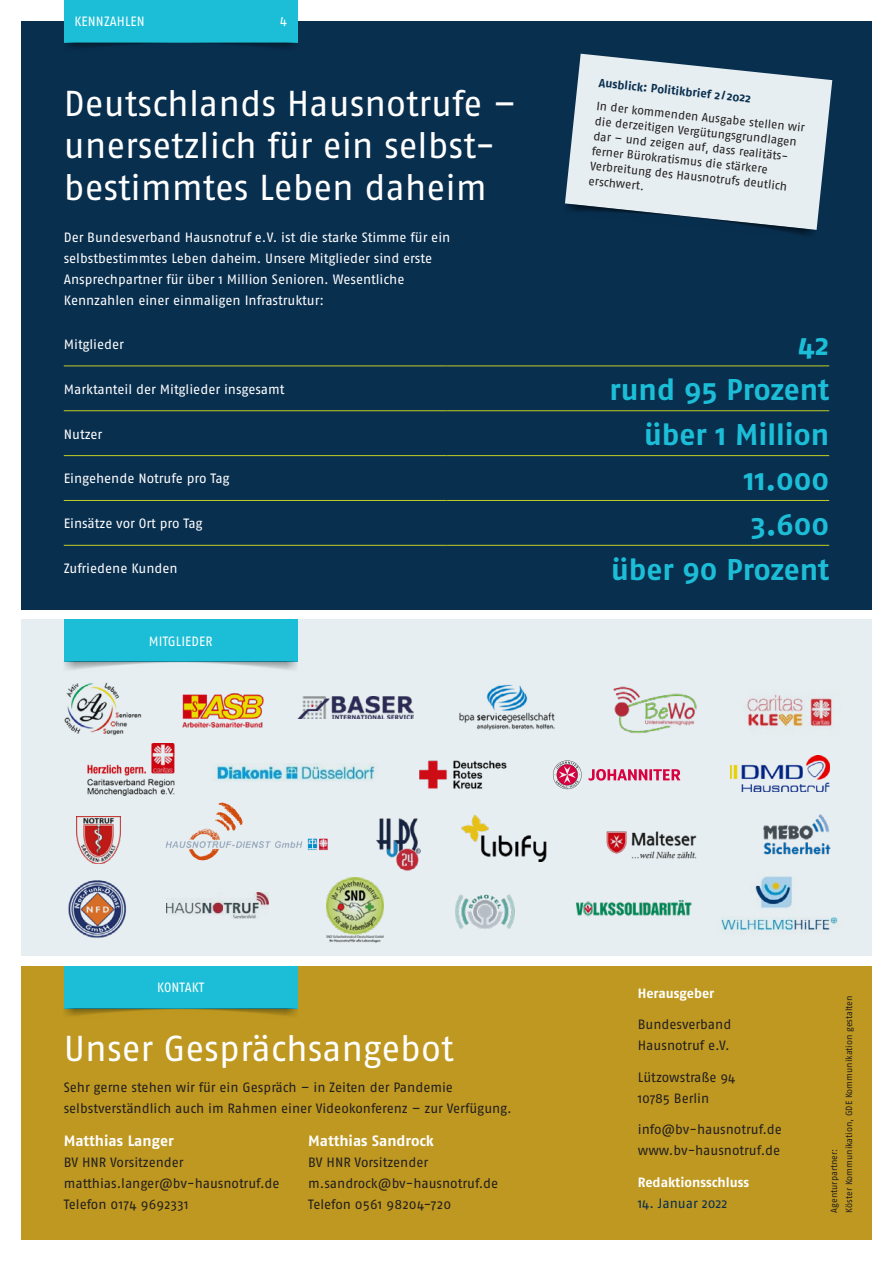
<style>
.page{position:relative;width:893px;height:1263px;background:#fff}
.page>*{position:absolute;margin:0;border:0;box-sizing:border-box;transform-origin:0 0}
.t1{font:36px/42px "Fago OT";letter-spacing:-.005em;color:#fff}
.t2{font:700 30px "Fago OT";color:#1cbed7}
.t3{font:700 15px "Fago OT";color:#fff}
.t4{font:13.5px/21px "Fago OT";letter-spacing:-.005em;color:#231f20}
.t5{font:13.5px/21px "Fago OT";letter-spacing:-.005em;color:#fff}
.t6{font:13.5px "Fago OT";letter-spacing:-.005em;color:#fff;scale:.95 1}
.t7{font:700 13.5px "Fago OT";color:#fff}
.t8{font:13.5px "Fago OT";color:#092f4f}
.t9{font:12px/15px "Fago OT";color:#231f20}
.t10{font:700 12px "Fago OT";color:#092f4f}
.t11{font:9px/15px "Fago OT";letter-spacing:-.005em;color:#231f20}
</style>
<div class="page">
<div style="left:21px;top:21px;width:851px;height:588px;background:#092f4f"></div>
<hr style="left:64px;top:365px;width:382px;height:1px;background:#c1ce23">
<hr style="left:446px;top:365px;width:383px;height:1px;background:#c1ce23">
<hr style="left:64px;top:410px;width:382px;height:1px;background:#c1ce23">
<hr style="left:446px;top:410px;width:383px;height:1px;background:#c1ce23">
<hr style="left:64px;top:455px;width:382px;height:1px;background:#c1ce23">
<hr style="left:446px;top:455px;width:383px;height:1px;background:#c1ce23">
<hr style="left:64px;top:500px;width:382px;height:1px;background:#c1ce23">
<hr style="left:446px;top:500px;width:383px;height:1px;background:#c1ce23">
<hr style="left:64px;top:545px;width:382px;height:1px;background:#c1ce23">
<hr style="left:446px;top:545px;width:383px;height:1px;background:#c1ce23">
<div style="left:21px;top:966px;width:851px;height:273px;background:#be9820"></div>
<div style="left:64px;top:966px;width:234px;height:42px;background:#1cbed7"></div>
<img style="left:64px;top:1008px;width:234px;height:8px">
<div style="left:64px;top:0;width:234px;height:42px;background:#1cbed7"></div>
<img style="left:64px;top:42px;width:234px;height:6px">
<div style="left:21px;top:620px;width:851px;height:336px;background:#e7eef1"></div>
<img style="left:64px;top:682px;width:77px;height:53px">
<img style="left:182px;top:693px;width:81px;height:35px">
<img style="left:298px;top:696px;width:115px;height:23px">
<img style="left:459px;top:684px;width:96px;height:46px">
<img style="left:613px;top:686px;width:83px;height:48px">
<img style="left:747px;top:694px;width:85px;height:33px">
<img style="left:88px;top:743px;width:86px;height:53px">
<img style="left:215px;top:764px;width:160px;height:17px">
<img style="left:419px;top:760px;width:88px;height:29px">
<svg style="left:553px;top:760px;width:127px;height:29px"></svg>
<img style="left:731px;top:755px;width:98px;height:37px">
<img style="left:77px;top:816px;width:44px;height:48px">
<img style="left:165px;top:802px;width:163px;height:91px">
<img style="left:350px;top:818px;width:71px;height:60px">
<img style="left:461px;top:815px;width:85px;height:47px">
<img style="left:606px;top:831px;width:91px;height:28px">
<img style="left:763px;top:814px;width:68px;height:41px">
<img style="left:68px;top:880px;width:58px;height:58px">
<img style="left:167px;top:893px;width:101px;height:26px">
<img style="left:327px;top:878px;width:56px;height:65px">
<img style="left:455px;top:894px;width:60px;height:35px">
<img style="left:576px;top:900px;width:116px;height:17px">
<img style="left:721px;top:876px;width:117px;height:57px">
<svg style="left:565px;top:54px;width:267px;height:176px;fill:#e7eef1"></svg>
<img style="left:565px;top:203px;width:251px;height:32px">
<div style="left:64px;top:620px;width:234px;height:42px;background:#1cbed7"></div>
<p class="t6" style="left:74px;top:14px;width:76px">KENNZAHLEN</p>
<p class="t6" style="left:280px;top:14px;width:9px">4</p>
<p class="t10" style="left:600px;top:75px;width:154px;rotate:6deg">Ausblick: Politikbrief 2/2022</p>
<p class="t9" style="left:597px;top:98px;width:211px;rotate:6deg">In der kommenden Ausgabe stellen wir die derzeitigen Vergütungsgrundlagen dar – und zeigen auf, dass realitäts&shy;ferner Bürokratismus die stärkere Verbreitung des Hausnotrufs deutlich erschwert.</p>
<h1 class="t1" style="left:64px;top:82px;width:454px">Deutschlands Hausnotrufe – unersetzlich für ein selbst&shy;bestimmtes Leben daheim</h1>
<p class="t5" style="left:64px;top:226px;width:388px">Der Bundesverband Hausnotruf e.V. ist die starke Stimme für ein selbstbestimmtes Leben daheim. Unsere Mitglieder sind erste Ansprechpartner für über 1 Million Senioren. Wesentliche Kennzahlen einer einmaligen Infrastruktur:</p>
<p class="t5" style="left:64px;top:334px;width:62px">Mitglieder</p>
<h2 class="t2" style="left:798px;top:327px;width:33px">42</h2>
<p class="t5" style="left:64px;top:378px;width:222px">Marktanteil der Mitglieder insgesamt</p>
<h2 class="t2" style="left:610px;top:372px;width:221px">rund 95 Prozent</h2>
<p class="t5" style="left:64px;top:423px;width:40px">Nutzer</p>
<h2 class="t2" style="left:644px;top:417px;width:187px">über 1 Million</h2>
<p class="t5" style="left:64px;top:468px;width:167px">Eingehende Notrufe pro Tag</p>
<h2 class="t2" style="left:744px;top:461px;width:87px">11.000</h2>
<p class="t5" style="left:64px;top:513px;width:140px">Einsätze vor Ort pro Tag</p>
<h2 class="t2" style="left:751px;top:506px;width:80px">3.600</h2>
<p class="t5" style="left:64px;top:558px;width:115px">Zufriedene Kunden</p>
<h2 class="t2" style="left:611px;top:551px;width:220px">über 90 Prozent</h2>
<p class="t6" style="left:149px;top:633px;width:68px">MITGLIEDER</p>
<p class="t6" style="left:157px;top:980px;width:51px">KONTAKT</p>
<h1 class="t1" style="left:64px;top:1027px;width:391px">Unser Gesprächsangebot</h1>
<p class="t4" style="left:64px;top:1077px;width:450px">Sehr gerne stehen wir für ein Gespräch – in Zeiten der Pandemie selbstverständlich auch im Rahmen einer Videokonferenz – zur Verfügung.</p>
<p class="t3" style="left:64px;top:1132px;width:111px">Matthias Langer</p>
<p class="t4" style="left:64px;top:1152px;width:217px">BV HNR Vorsitzender matthias.langer@bv-hausnotruf.de<br>Telefon 0174 9692331</p>
<p class="t3" style="left:308px;top:1132px;width:127px">Matthias Sandrock</p>
<p class="t4" style="left:308px;top:1152px;width:192px">BV HNR Vorsitzender m.sandrock@bv-hausnotruf.de<br>Telefon 0561 98204-720</p>
<p class="t7" style="left:638px;top:985px;width:78px">Herausgeber</p>
<p class="t4" style="left:638px;top:1014px;width:95px">Bundesverband<br>Hausnotruf e.V.</p>
<p class="t4" style="left:638px;top:1066px;width:99px">Lützowstraße 94<br>10785 Berlin</p>
<p class="t4" style="left:638px;top:1119px;width:146px">info@bv-hausnotruf.de www.bv-hausnotruf.de</p>
<p class="t7" style="left:638px;top:1174px;width:113px">Redaktionsschluss</p>
<p class="t8" style="left:638px;top:1195px;width:91px">14. Januar 2022</p>
<p class="t11" style="left:826px;top:1212px;width:219px;rotate:-90deg">Agenturpartner:<br>Köster Kommunikation, GDE Kommunikation gestalten</p>
</div>
